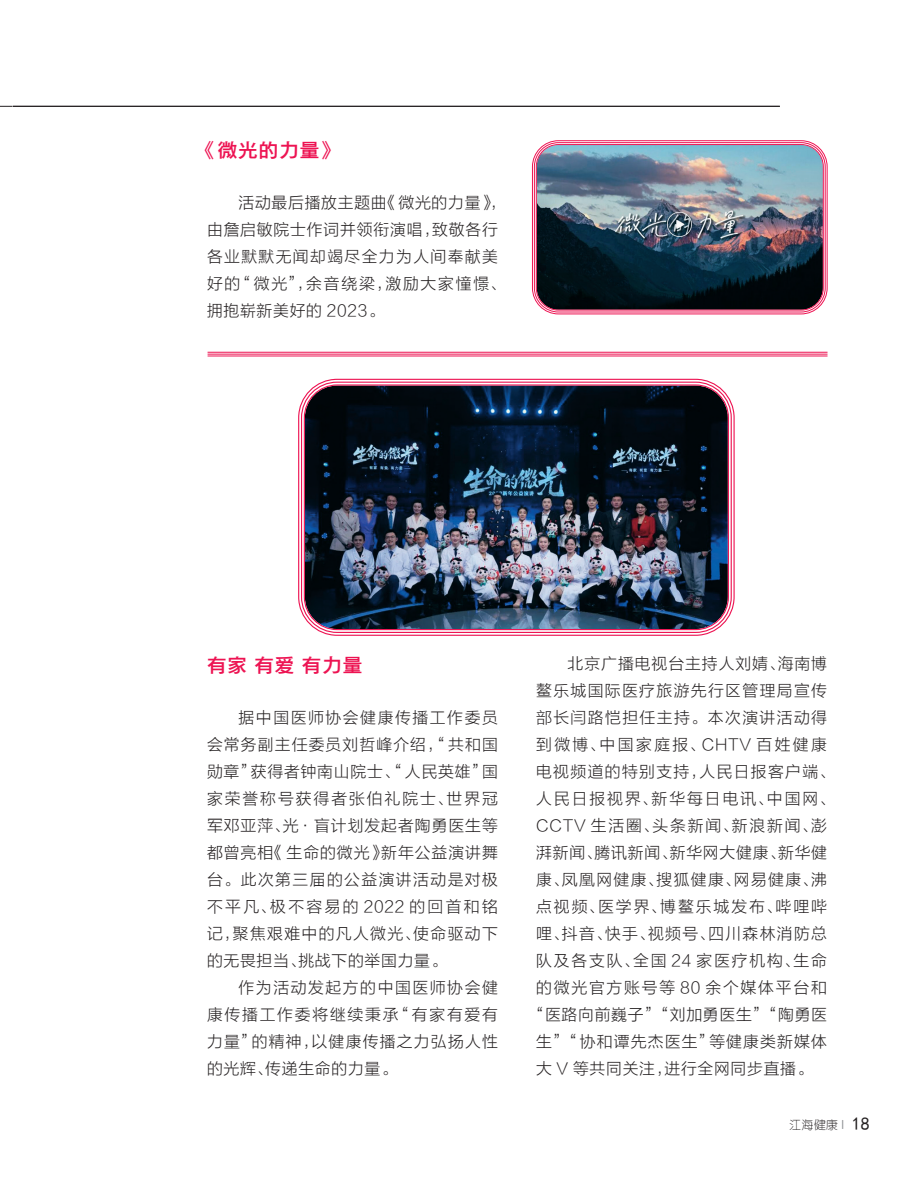
<style>
.page{position:relative;width:919px;height:1195px;background:#fff}
.page>*{position:absolute;margin:0;border:0;box-sizing:border-box;transform-origin:0 0}
.正文_01{font:19.5px "FZYDZHK NTRB GBK1 0";letter-spacing:.05em;color:#ed1352}
.正文_01-2{font:15.75px/27px "FZLTXHK NTRB GBK1 0";letter-spacing:.09em;color:#231f20;text-align:justify}
.正文_01-3{font:15.75px/27px "FZLTXHK NTRB GBK1 0";letter-spacing:.055em;color:#231f20}
.正文_01-4{font:15.75px "FZLTXHK NTRB GBK1 0";letter-spacing:.12em;color:#231f20}
.正文_01-5{font:15.75px "FZLTXHK NTRB GBK1 0";letter-spacing:.13em;color:#231f20}
.正文_01-6{font:15.75px "FZLTXHK NTRB GBK1 0";letter-spacing:.05em;color:#231f20}
.正文_01-7{font:15.75px "FZLTXHK NTRB GBK1 0";letter-spacing:.16em;color:#231f20}
.正文_01-8{font:15.75px "FZLTXHK NTRB GBK1 0";letter-spacing:.065em;color:#231f20}
.t1{font:11.7px "FZY1 K GBK1 0";color:#231f20}
.s1{font-family:"FZY3 K GBK1 0";color:#8a8c8f}
.s2{font-family:"Sim Hei";font-size:18px}
</style>
<div class="page">
<hr style="left:207px;top:352px;width:620px;height:1px;background:#ed1352">
<hr style="left:207px;top:354px;width:620px;height:1px;background:#ed1352">
<hr style="left:207px;top:356px;width:620px;height:1px;background:#ed1352">
<img style="left:536px;top:145px;width:286px;height:165px">
<div style="left:532px;top:140px;width:295px;height:174px;border:1px solid #ed1352;border-radius:26px"></div>
<div style="left:534px;top:142px;width:291px;height:170px;border:1px solid #ed1352;border-radius:24px"></div>
<div style="left:536px;top:144px;width:287px;height:166px;border:1px solid #ed1352;border-radius:22px"></div>
<img style="left:305px;top:386px;width:422px;height:243px">
<div style="left:298px;top:379px;width:436px;height:257px;border:1px solid #ed1352;border-radius:38px"></div>
<div style="left:301px;top:382px;width:430px;height:251px;border:1px solid #ed1352;border-radius:36px"></div>
<div style="left:304px;top:384px;width:425px;height:246px;border:1px solid #ed1352;border-radius:33px"></div>
<svg style="left:0;top:106px;width:12px;height:1px"></svg>
<hr style="left:13px;top:106px;width:766px;height:1px;background:#231f20">
<p class="正文_01" style="left:197px;top:139px;width:143px">《微光的力量》</p>
<p class="正文_01-3" style="left:207px;top:189px;width:300px;text-indent:32px">活动最后播放主题曲《微光的力量》，由詹启敏院士作词并领衔演唱，致敬各行各业默默无闻却竭尽全力为人间奉献美好的“微光”，余音绕梁，激励大家憧憬、拥抱崭新美好的 2023。</p>
<p class="正文_01" style="left:207px;top:654px;width:157px">有家 有爱 有力量</p>
<p class="正文_01-2" style="left:207px;top:704px;width:292px;text-indent:32px">据中国医师协会健康传播工作委员会常务副主任委员刘哲峰介绍，“共和国勋章”获得者钟南山院士、“ 人民英雄”国家荣誉称号获得者张伯礼院士、世界冠军邓亚萍、光·盲计划发起者陶勇医生等都曾亮相《生命的微光》新年公益演讲舞台。此次第三届的公益演讲活动是对极不平凡、极不容易的 2022 的回首和铭记，聚焦艰难中的凡人微光、使命驱动下的无畏担当、挑战下的举国力量。</p>
<p class="正文_01-2" style="left:207px;top:974px;width:292px;text-indent:32px">作为活动发起方的中国医师协会健康传播工作委将继续秉承“有家有爱有力量”的精神，以健康传播之力弘扬人性的光辉、传递生命的力量。</p>
<p class="正文_01-8" style="left:567px;top:654px;width:261px">北京广播电视台主持人刘婧、海南博</p>
<p class="正文_01-2" style="left:536px;top:677px;width:292px">鳌乐城国际医疗旅游先行区管理局宣传</p>
<p class="正文_01-2" style="left:536px;top:704px;width:292px">部长闫路恺担任主持。本次演讲活动得</p>
<p class="正文_01-7" style="left:536px;top:735px;width:292px">到微博、中国家庭报、CHTV 百姓健康</p>
<p class="正文_01-2" style="left:536px;top:758px;width:300px">电视频道的特别支持，人民日报客户端、</p>
<p class="正文_01-5" style="left:536px;top:789px;width:300px">人民日报视界、新华每日电讯、中国网、</p>
<p class="正文_01-4" style="left:536px;top:816px;width:292px">CCTV 生活圈、头条新闻、新浪新闻、澎</p>
<p class="正文_01-3" style="left:536px;top:839px;width:292px">湃新闻、腾讯新闻、新华网大健康、新华健</p>
<p class="正文_01-2" style="left:536px;top:866px;width:292px">康、凤凰网健康、搜狐健康、网易健康、沸</p>
<p class="正文_01-5" style="left:536px;top:897px;width:292px">点视频、医学界、博鳌乐城发布、哔哩哔</p>
<p class="正文_01-2" style="left:536px;top:920px;width:292px">哩、抖音、快手、视频号、四川森林消防总</p>
<p class="正文_01-4" style="left:536px;top:951px;width:292px">队及各支队、全国 24 家医疗机构、生命</p>
<p class="正文_01-4" style="left:536px;top:978px;width:292px">的微光官方账号等 80 余个媒体平台和</p>
<p class="正文_01-6" style="left:528px;top:1005px;width:300px">“医路向前巍子”“刘加勇医生”“陶勇医</p>
<p class="正文_01-2" style="left:536px;top:1028px;width:292px">生”“协和谭先杰医生”等健康类新媒体</p>
<p class="正文_01-6" style="left:536px;top:1059px;width:278px">大 V 等共同关注，进行全网同步直播。</p>
<p class="t1" style="left:789px;top:1118px;width:82px">江海健康 <span class="s1">|</span> <span class="s2">18</span></p>
</div>
